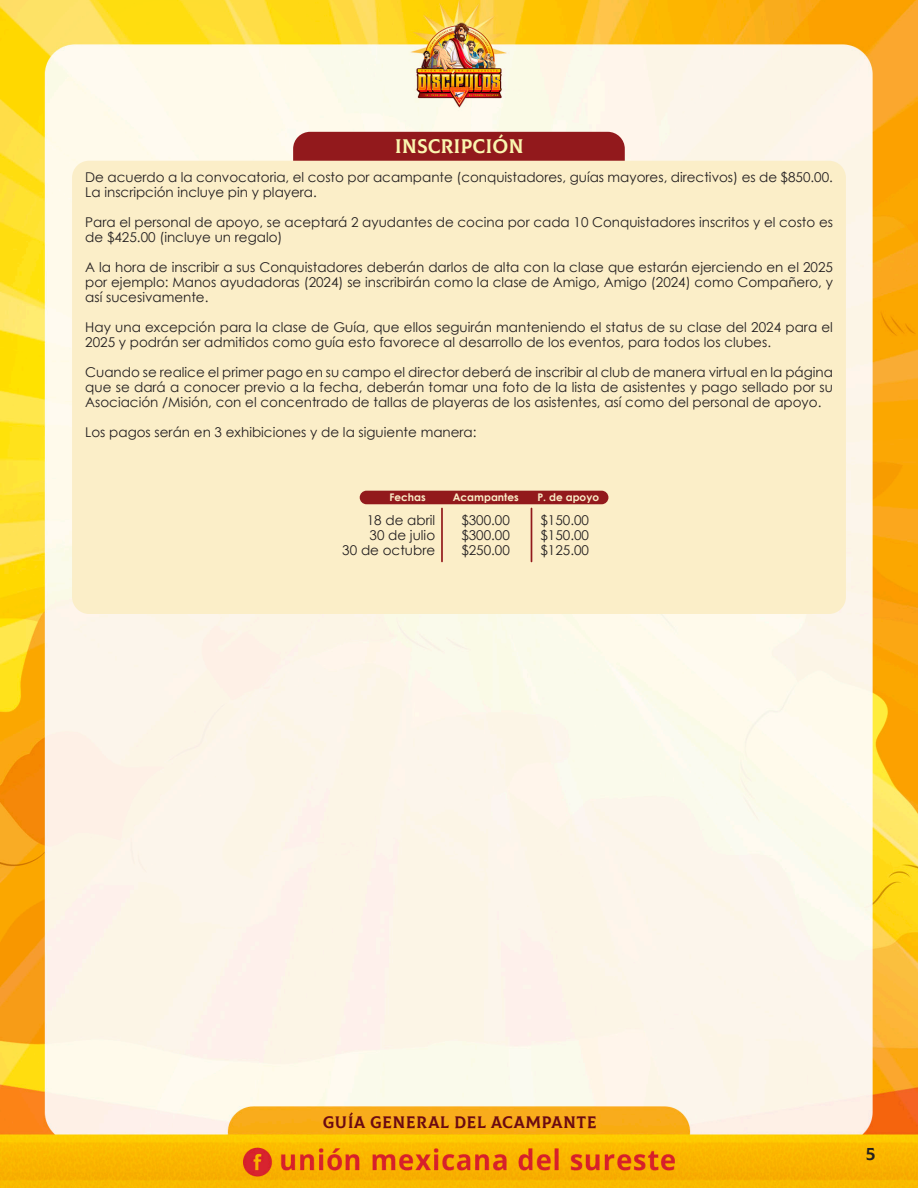
<style>
.page{position:relative;width:918px;height:1188px;background:#fff}
.page>*{position:absolute;margin:0;border:0;box-sizing:border-box;transform-origin:0 0}
.t1{font:19.5px "Colus";color:#faf6b0}
.t2{font:18px "Colus";color:#231f20}
.t3{font:16.5px "Colus";letter-spacing:.025em;color:#6a0912}
.t4{font:13.5px/15px "Century Gothic";color:#231f20}
.t5{font:700 10.5px "Century Gothic";color:#fbeec8}
</style>
<div class="page">
<img style="left:0;top:0;width:918px;height:1188px">
<div style="left:293px;top:132px;width:332px;height:70px;background:#92191c;border-radius:17px"></div>
<div style="left:72px;top:161px;width:774px;height:453px;background:#fbeec8;border-radius:17px"></div>
<div style="left:360px;top:491px;width:248px;height:13px;background:#92191c;border-radius:7px"></div>
<hr style="left:441px;top:508px;width:2px;height:54px;background:#92191c">
<hr style="left:531px;top:508px;width:1px;height:54px;background:#92191c">
<p class="t1" style="left:395px;top:132px;width:131px">INSCRIPCIÓN</p>
<p class="t4" style="left:85px;top:170px;width:749px">De acuerdo a la convocatoria, el costo por acampante (conquistadores, guías mayores, directivos) es de $850.00.</p>
<p class="t4" style="left:85px;top:185px;width:233px">La inscripción incluye pin y playera.</p>
<p class="t4" style="left:85px;top:215px;width:749px">Para el personal de apoyo, se aceptará 2 ayudantes de cocina por cada 10 Conquistadores inscritos y el costo es de $425.00 (incluye un regalo)</p>
<p class="t4" style="left:85px;top:260px;width:749px;text-align:justify">A la hora de inscribir a sus Conquistadores deberán darlos de alta con la clase que estarán ejerciendo en el 2025 por ejemplo: Manos ayudadoras (2024) se inscribirán como la clase de Amigo, Amigo (2024) como Compañero, y así sucesivamente.</p>
<p class="t4" style="left:85px;top:320px;width:749px">Hay una excepción para la clase de Guía, que ellos seguirán manteniendo el status de su clase del 2024 para el<br>2025 y podrán ser admitidos como guía esto favorece al desarrollo de los eventos, para todos los clubes.</p>
<p class="t4" style="left:85px;top:365px;width:749px;text-align:justify">Cuando se realice el primer pago en su campo el director deberá de inscribir al club de manera virtual en la página que se dará a conocer previo a la fecha, deberán tomar una foto de la lista de asistentes y pago sellado por su Asociación /Misión, con el concentrado de tallas de playeras de los asistentes, así como del personal de apoyo.</p>
<p class="t4" style="left:85px;top:425px;width:393px">Los pagos serán en 3 exhibiciones y de la siguiente manera:</p>
<p class="t5" style="left:389px;top:489px;width:38px">Fechas</p>
<p class="t5" style="left:453px;top:489px;width:67px">Acampantes</p>
<p class="t5" style="left:537px;top:489px;width:63px">P. de apoyo</p>
<p class="t4" style="left:540px;top:512px;width:50px">$150.00</p>
<p class="t4" style="left:540px;top:527px;width:50px">$150.00</p>
<p class="t4" style="left:540px;top:542px;width:50px">$125.00</p>
<p class="t4" style="left:461px;top:512px;width:50px">$300.00</p>
<p class="t4" style="left:461px;top:527px;width:50px">$300.00</p>
<p class="t4" style="left:461px;top:542px;width:50px">$250.00</p>
<p class="t4" style="left:367px;top:512px;width:70px">18 de abril</p>
<p class="t4" style="left:370px;top:527px;width:67px">30 de julio</p>
<p class="t4" style="left:342px;top:542px;width:94px">30 de octubre</p>
<p class="t3" style="left:323px;top:1110px;width:275px">GUÍA GENERAL DEL ACAMPANTE</p>
<h2 class="t2" style="left:866px;top:1140px;width:11px">5</h2>
</div>
